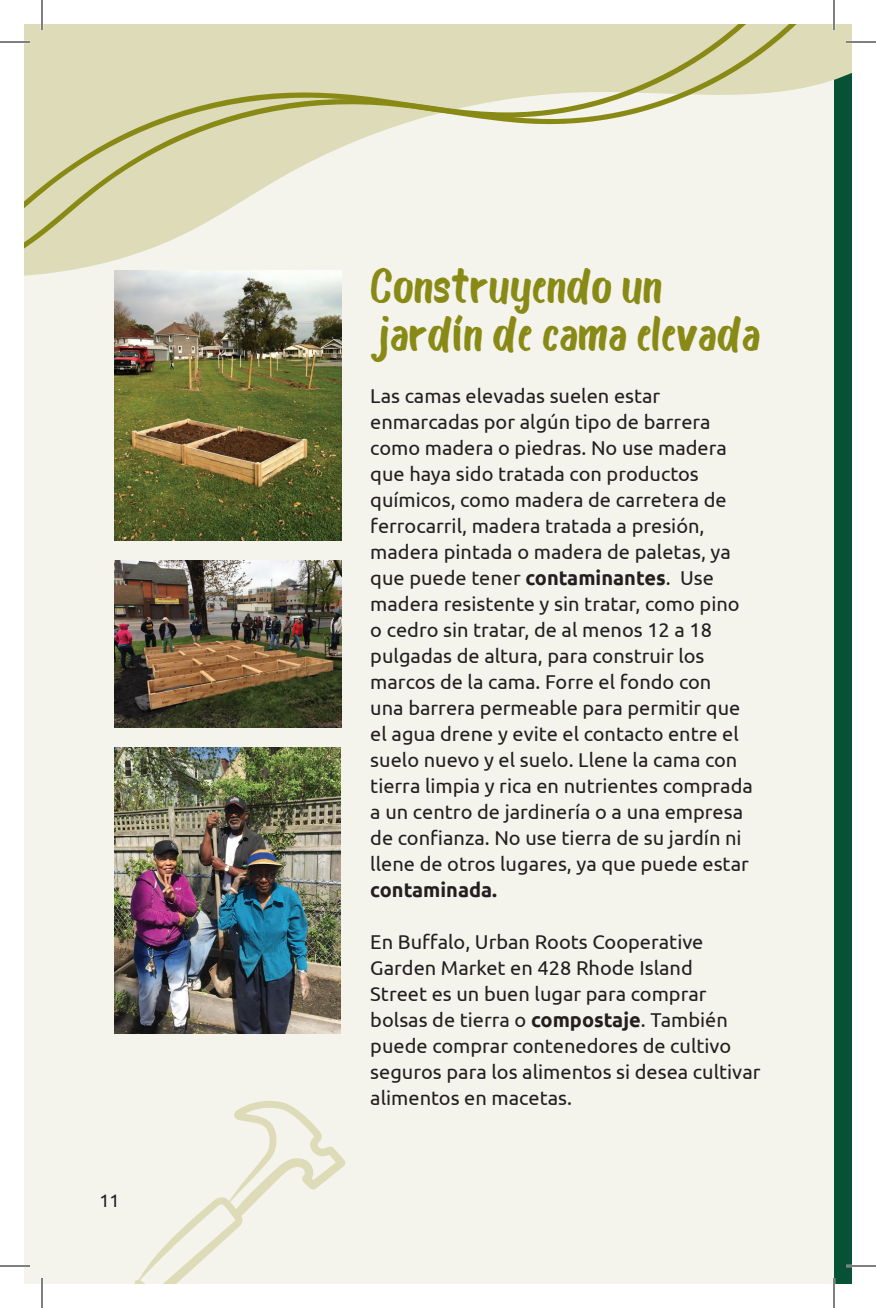
<style>
.page{position:relative;width:876px;height:1308px;background:#fff}
.page>*{position:absolute;margin:0;border:0;box-sizing:border-box;transform-origin:0 0}
.t1{font:48px/48px "Bosk";color:#898a16}
.t2{font:20px/26px "Ubuntu";color:#231f20}
.t3{font:700 20px "Ubuntu";color:#231f20}
.t4{font:18px "Ubuntu";color:#231f20}
.s1{font-weight:700}
</style>
<div class="page">
<div style="left:24px;top:24px;width:810px;height:1260px;background:#f4f4ec"></div>
<div style="left:834px;top:24px;width:18px;height:1260px;background:#075137"></div>
<img style="left:114px;top:561px;width:227px;height:167px">
<img style="left:114px;top:297px;width:227px;height:244px">
<img style="left:115px;top:748px;width:225px;height:286px">
<svg style="left:134px;top:1101px;width:212px;height:183px"></svg>
<svg style="left:114px;top:24px;width:738px;height:273px"></svg>
<svg style="left:114px;top:24px;width:730px;height:266px"></svg>
<svg style="left:24px;top:24px;width:777px;height:260px;fill:#dedbb8"></svg>
<hr style="left:0;top:41px;width:30px;height:2px;background:#fff">
<hr style="left:846px;top:41px;width:30px;height:2px;background:#fff">
<hr style="left:0;top:1265px;width:30px;height:2px;background:#fff">
<hr style="left:846px;top:1265px;width:30px;height:2px;background:#fff">
<hr style="left:41px;top:0;width:2px;height:30px;background:#fff">
<hr style="left:41px;top:1278px;width:2px;height:30px;background:#fff">
<hr style="left:833px;top:0;width:2px;height:30px;background:#fff">
<hr style="left:833px;top:1278px;width:2px;height:30px;background:#fff">
<hr style="left:0;top:42px;width:30px;height:1px;background:#000">
<hr style="left:846px;top:42px;width:30px;height:1px;background:#000">
<hr style="left:0;top:1266px;width:30px;height:1px;background:#000">
<hr style="left:846px;top:1266px;width:30px;height:1px;background:#000">
<hr style="left:42px;top:0;width:1px;height:30px;background:#000">
<hr style="left:42px;top:1278px;width:1px;height:30px;background:#000">
<hr style="left:834px;top:0;width:1px;height:30px;background:#000">
<hr style="left:834px;top:1278px;width:1px;height:30px;background:#000">
<p class="t4" style="left:99px;top:1189px;width:22px">11</p>
<h1 class="t1" style="left:370px;top:262px;width:392px">Construyendo un jardín de cama elevada</h1>
<p class="t2" style="left:370px;top:382px;width:384px">Las camas elevadas suelen estar enmarcadas por algún tipo de barrera como madera o piedras. No use madera que haya sido tratada con productos químicos, como madera de carretera de ferrocarril, madera tratada a presión, madera pintada o madera de paletas, ya que puede tener <span class="s1">contaminantes</span>. Use madera resistente y sin tratar, como pino o cedro sin tratar, de al menos 12 a 18 pulgadas de altura, para construir los marcos de la cama. Forre el fondo con<br>una barrera permeable para permitir que el agua drene y evite el contacto entre el suelo nuevo y el suelo. Llene la cama con tierra limpia y rica en nutrientes comprada a un centro de jardinería o a una empresa de confianza. No use tierra de su jardín ni llene de otros lugares, ya que puede estar</p>
<p class="t3" style="left:370px;top:877px;width:128px">contaminada.</p>
<p class="t2" style="left:370px;top:928px;width:392px">En Buffalo, Urban Roots Cooperative Garden Market en 428 Rhode Island<br>Street es un buen lugar para comprar bolsas de tierra o <span class="s1">compostaje</span>. También puede comprar contenedores de cultivo seguros para los alimentos si desea cultivar alimentos en macetas.</p>
</div>
